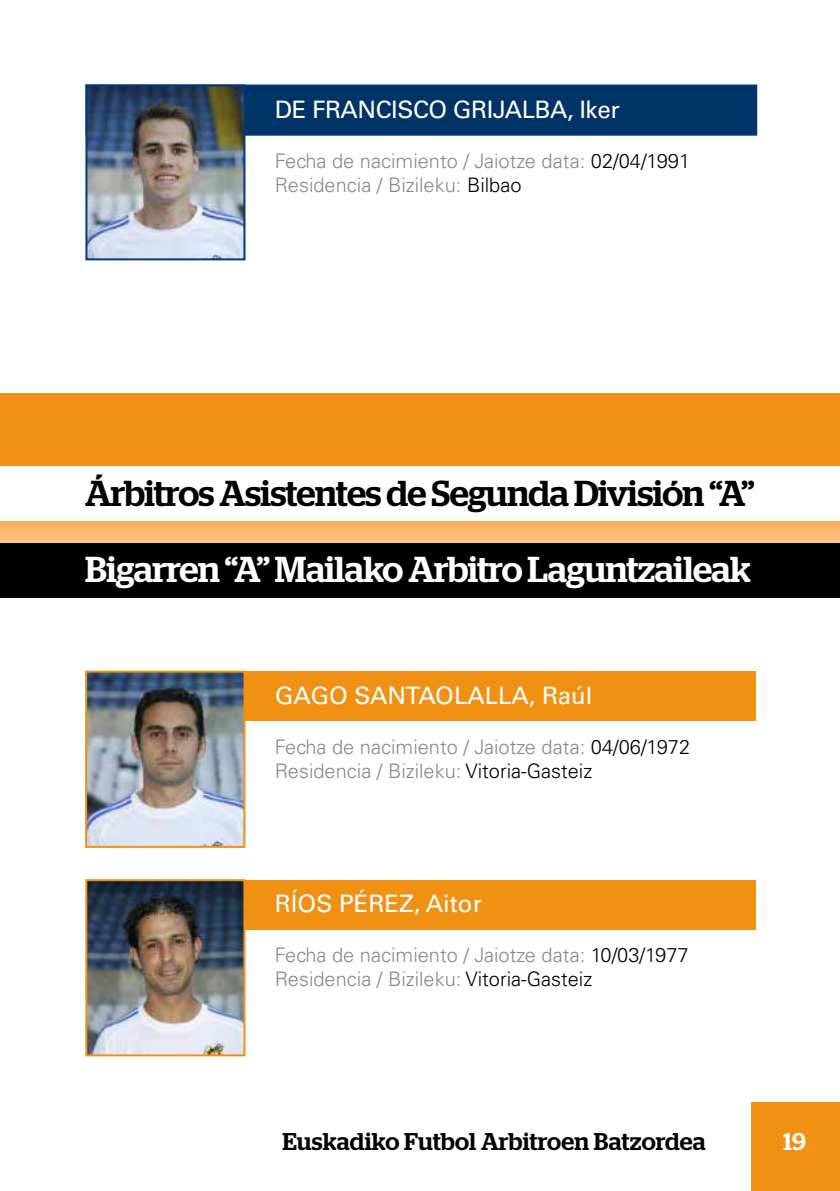
<style>
.page{position:relative;width:840px;height:1191px;background:#fff}
.page>*{position:absolute;margin:0;border:0;box-sizing:border-box;transform-origin:0 0}
.t1{font:500 36px "Stag";letter-spacing:-.015em;color:#000}
.t2{font:500 36px "Stag";letter-spacing:-.015em;color:#fff}
.t3{font:500 24.2px "Stag";letter-spacing:.01em;color:#000}
.t4{font:500 24.2px "Stag";color:#fff}
.t5{font:24px "Univers LT Std";color:#fff}
.t6{font:24px "Univers LT Std";letter-spacing:-.02em;color:#fff}
.t7{font:300 20px/24px "Univers LT Std";color:#87888a}
.s1{color:#000}
</style>
<div class="page">
<svg style="left:0;top:394px;width:839px;height:149px;background:#f39a29"></svg>
<div style="left:0;top:466px;width:839px;height:55px;background:#fff"></div>
<div style="left:0;top:543px;width:839px;height:55px;background:#000"></div>
<div style="left:750px;top:1102px;width:89px;height:89px;background:#f19114"></div>
<div style="left:85px;top:85px;width:671px;height:51px;background:#036;border:2px solid #003882"></div>
<img style="left:88px;top:87px;width:154px;height:170px">
<div style="left:85px;top:84px;width:160px;height:176px;border:2px solid #003882"></div>
<div style="left:86px;top:880px;width:669px;height:49px;background:#f19114"></div>
<img style="left:88px;top:882px;width:154px;height:171px">
<div style="left:85px;top:879px;width:160px;height:177px;border:2px solid #f19114"></div>
<div style="left:86px;top:671px;width:669px;height:50px;background:#f19114"></div>
<img style="left:88px;top:673px;width:154px;height:172px">
<div style="left:85px;top:670px;width:160px;height:178px;border:2px solid #f19114"></div>
<p class="t6" style="left:275px;top:95px;width:346px">DE FRANCISCO GRIJALBA, Iker</p>
<p class="t7" style="left:275px;top:149px;width:416px">Fecha de nacimiento / Jaiotze data: <span class="s1">02/04/1991<br></span>Residencia / Bizileku: <span class="s1">Bilbao</span></p>
<h1 class="t1" style="left:85px;top:479px;width:670px">Árbitros Asistentes de Segunda División “A”</h1>
<h1 class="t2" style="left:85px;top:556px;width:666px">Bigarren “A” Mailako Arbitro Laguntzaileak</h1>
<p class="t5" style="left:275px;top:681px;width:319px">GAGO SANTAOLALLA, Raúl</p>
<p class="t7" style="left:275px;top:735px;width:416px">Fecha de nacimiento / Jaiotze data: <span class="s1">04/06/1972<br></span>Residencia / Bizileku: <span class="s1">Vitoria-Gasteiz</span></p>
<p class="t5" style="left:275px;top:889px;width:208px">RÍOS PÉREZ, Aitor</p>
<p class="t7" style="left:275px;top:943px;width:415px">Fecha de nacimiento / Jaiotze data: <span class="s1">10/03/1977<br></span>Residencia / Bizileku: <span class="s1">Vitoria-Gasteiz</span></p>
<p class="t3" style="left:282px;top:1132px;width:425px">Euskadiko Futbol Arbitroen Batzordea</p>
<p class="t4" style="left:782px;top:1132px;width:24px">19</p>
</div>
